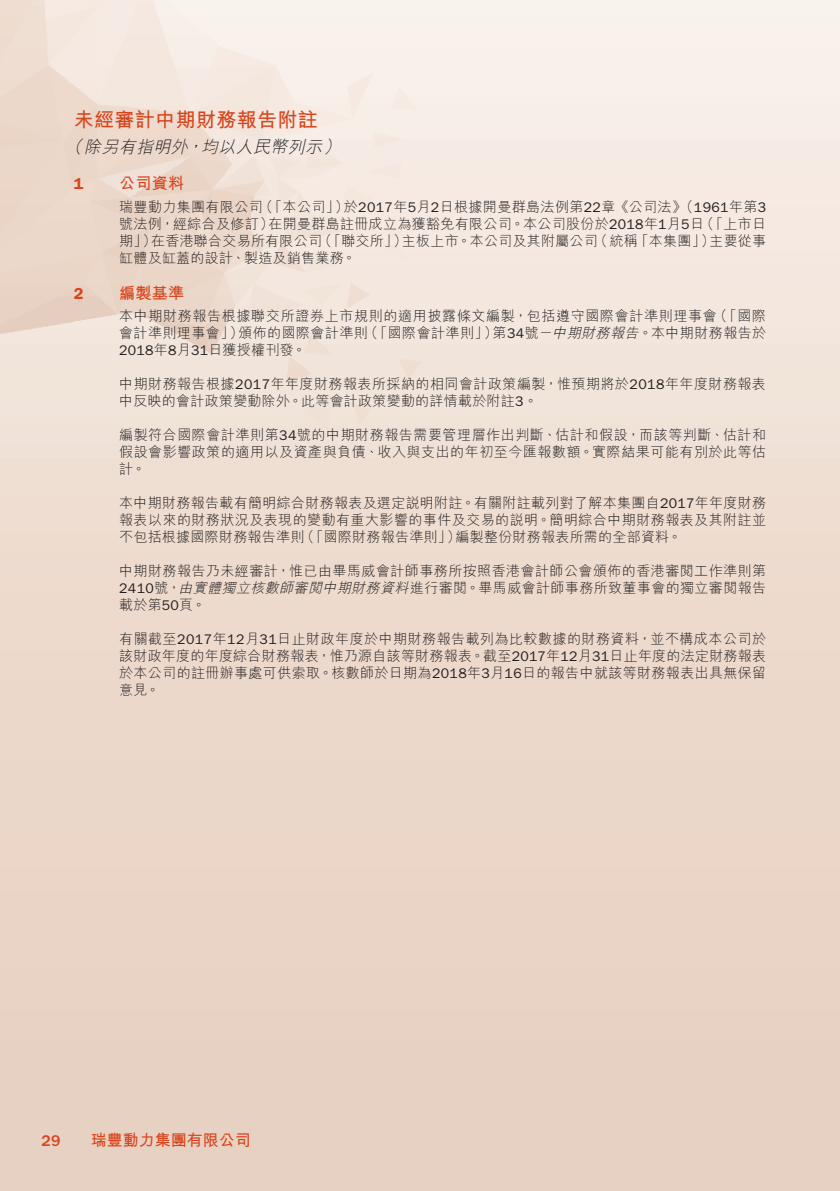
<style>
.page{position:relative;width:840px;height:1191px;background:#fff}
.page>*{position:absolute;margin:0;border:0;box-sizing:border-box;transform-origin:0 0}
.t1{font:700 20px "M Hei HK";letter-spacing:.02em;color:#d8441c}
.t2{font:italic 300 17px "M Hei HK";color:#231f20}
.t3{font:700 16px "M Hei HK";color:#d8441c}
.t4{font:500 16px "ITC Franklin Gothic Std";color:#d8441c}
.t5{font:600 16px "ITC Franklin Gothic Std";color:#d8441c}
.t6{font:300 14px/17px "M Hei HK";letter-spacing:.03em;color:#231f20}
.t7{font:italic 300 14px "M Hei HK";color:#231f20}
.t8{font:14px "ITC Franklin Gothic Std";color:#231f20}
.s1{font-family:"ITC Franklin Gothic Std";font-weight:400}
.s2{font-style:normal}
.s3{font-family:"ITC Franklin Gothic Std";font-weight:400;font-style:normal}
.s4{font-style:italic}
.s5{font-family:"M Hei HK";font-weight:300}
</style>
<div class="page">
<h1 class="t1" style="left:74px;top:105px;width:245px">未經審計中期財務報告附註</h1>
<p class="t2" style="left:65px;top:135px;width:24px">（</p>
<p class="t2" style="left:323px;top:135px;width:24px">(</p>
<p class="t2" style="left:201px;top:135px;width:128px">均以人民幣列示</p>
<p class="t2" style="left:84px;top:135px;width:110px">除另有指明外</p>
<p class="t2" style="left:186px;top:135px;width:24px">，</p>
<p class="t5" style="left:74px;top:174px;width:11px">1</p>
<p class="t5" style="left:74px;top:284px;width:11px">2</p>
<p class="t3" style="left:119px;top:171px;width:66px">公司資料</p>
<p class="t6" style="left:259px;top:197px;width:91px">（「本公司」）</p>
<p class="t6" style="left:343px;top:197px;width:424px">於<span class="s1">2017</span>年<span class="s1">5</span>月<span class="s1">2</span>日根據開曼群島法例第<span class="s1">22</span>章《公司法》（<span class="s1">1961</span>年第<span class="s1">3</span></p>
<p class="t6" style="left:119px;top:197px;width:145px">瑞豐動力集團有限公司</p>
<p class="t6" style="left:119px;top:214px;width:156px">號法例，經綜合及修訂）</p>
<p class="t6" style="left:699px;top:214px;width:68px">（「上市日</p>
<p class="t6" style="left:268px;top:214px;width:437px">在開曼群島註冊成立為獲豁免有限公司。本公司股份於<span class="s1">2018</span>年<span class="s1">1</span>月<span class="s1">5</span>日</p>
<p class="t6" style="left:119px;top:231px;width:238px">期」）<br>缸體及缸蓋的設計、製造及銷售業務。</p>
<p class="t3" style="left:119px;top:281px;width:66px">編製基準</p>
<p class="t6" style="left:318px;top:231px;width:91px">（「聯交所」）</p>
<p class="t6" style="left:593px;top:231px;width:45px">（統稱</p>
<p class="t6" style="left:634px;top:231px;width:82px">「本集團」）</p>
<p class="t6" style="left:401px;top:231px;width:197px">主板上市。本公司及其附屬公司</p>
<p class="t6" style="left:151px;top:231px;width:172px">在香港聯合交易所有限公司</p>
<p class="t6" style="left:709px;top:231px;width:58px">主要從事</p>
<p class="t6" style="left:713px;top:307px;width:54px">（「國際</p>
<p class="t6" style="left:638px;top:307px;width:129px;text-indent:-519px">本中期財務報告根據聯交所證券上市規則的適用披露條文編製，包括遵守國際會計準則理事會<br>。本中期財務報告於</p>
<p class="t6" style="left:119px;top:324px;width:188px">會計準則理事會」）<br><span class="s1">2018</span>年<span class="s1">8</span>月<span class="s1">31</span>日獲授權刊發。</p>
<p class="t6" style="left:119px;top:375px;width:648px">中期財務報告根據<span class="s1">2017</span>年年度財務報表所採納的相同會計政策編製，惟預期將於<span class="s1">2018</span>年年度財務報表中反映的會計政策變動除外。此等會計政策變動的詳情載於附註<span class="s1">3</span>。</p>
<p class="t6" style="left:119px;top:426px;width:648px;text-align:justify">編製符合國際會計準則第<span class="s1">34</span>號的中期財務報告需要管理層作出判斷、估計和假設，而該等判斷、估計和假設會影響政策的適用以及資產與負債、收入與支出的年初至今匯報數額。實際結果可能有別於此等估計。</p>
<p class="t6" style="left:119px;top:494px;width:648px">本中期財務報告載有簡明綜合財務報表及選定說明附註。有關附註載列對了解本集團自<span class="s1">2017</span>年年度財務</p>
<p class="t6" style="left:119px;top:511px;width:648px">報表以來的財務狀況及表現的變動有重大影響的事件及交易的說明。簡明綜合中期財務報表及其附註並</p>
<p class="t6" style="left:455px;top:528px;width:228px">編製整份財務報表所需的全部資料。</p>
<p class="t6" style="left:364px;top:324px;width:135px">（「國際會計準則」）</p>
<p class="t6" style="left:238px;top:324px;width:131px">頒佈的國際會計準則</p>
<p class="t7" style="left:492px;top:323px;width:152px"><span class="s2">第</span> <span class="s3">3 4</span> <span class="s2">號－</span>中期財務報告</p>
<p class="t6" style="left:300px;top:528px;width:162px">（「國際財務報告準則」）</p>
<p class="t6" style="left:119px;top:528px;width:187px">不包括根據國際財務報告準則</p>
<p class="t6" style="left:119px;top:562px;width:648px;text-align:right">中期財務報告乃未經審計，惟已由畢馬威會計師事務所按照香港會計師公會頒佈的香港審閱工作準則第<span class="s4">由實體獨立核數師審閱中期財務資料</span>進行審閱。畢馬威會計師事務所致董事會的獨立審閱報告</p>
<p class="t8" style="left:119px;top:580px;width:63px">2410<span class="s5">號，</span></p>
<p class="t6" style="left:119px;top:596px;width:88px">載於第<span class="s1">50</span>頁。</p>
<p class="t6" style="left:119px;top:630px;width:648px;text-align:justify">有關截至<span class="s1">2017</span>年<span class="s1">12</span>月<span class="s1">31</span>日止財政年度於中期財務報告載列為比較數據的財務資料，並不構成本公司於該財政年度的年度綜合財務報表，惟乃源自該等財務報表。截至<span class="s1">2017</span>年<span class="s1">12</span>月<span class="s1">31</span>日止年度的法定財務報表於本公司的註冊辦事處可供索取。核數師於日期為<span class="s1">2018</span>年<span class="s1">3</span>月<span class="s1">16</span>日的報告中就該等財務報表出具無保留意見。</p>
<p class="t4" style="left:41px;top:1131px;width:21px">29</p>
<p class="t3" style="left:91px;top:1128px;width:161px">瑞豐動力集團有限公司</p>
</div>
